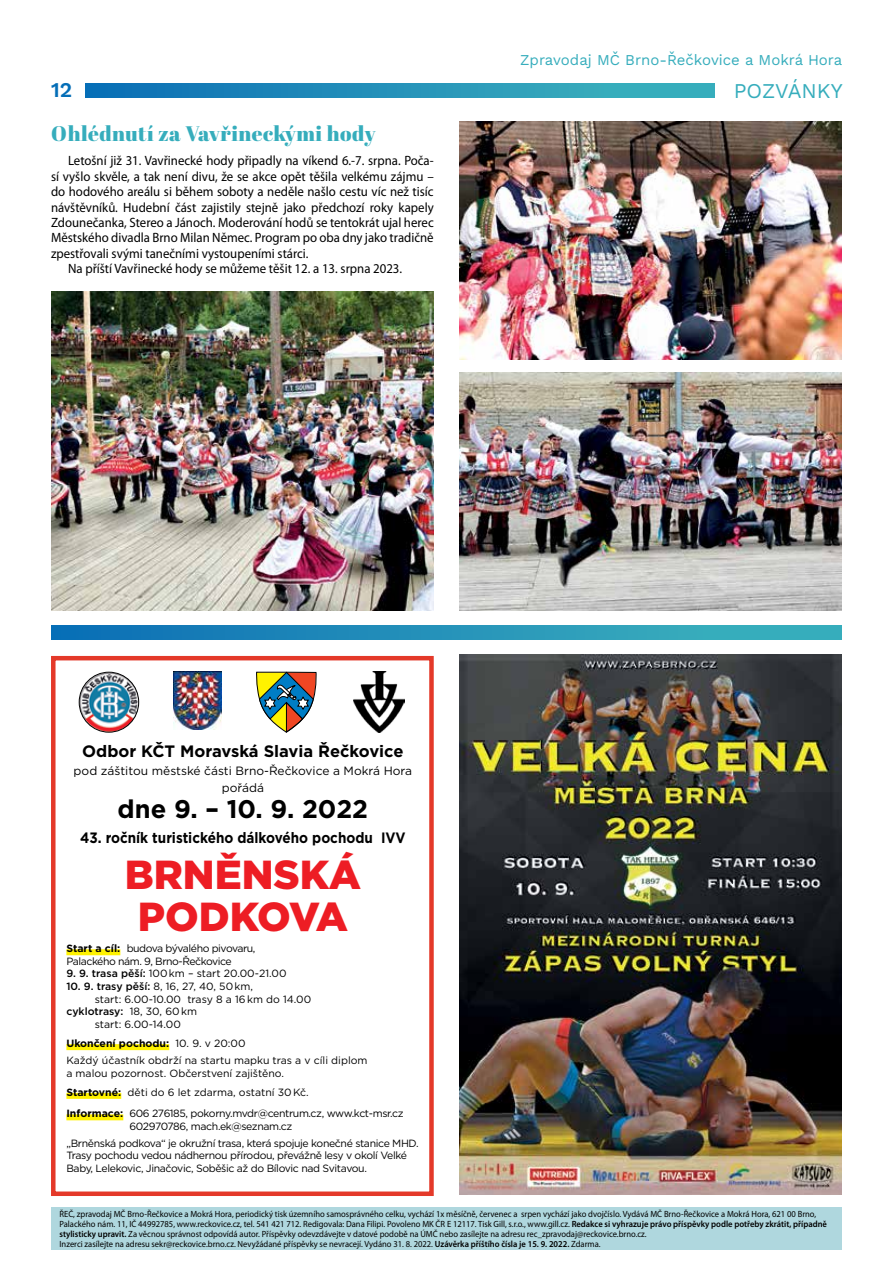
<style>
.page{position:relative;width:893px;height:1263px;background:#fff}
.page>*{position:absolute;margin:0;border:0;box-sizing:border-box;transform-origin:0 0}
.t1{font:900 40.5px/42px "Gotham";color:#ed1d24;text-align:center}
.t2{font:700 25.5px "Gotham";color:#000}
.t3{font:21px "Abril Fatface";letter-spacing:.02em;color:#36adbc}
.t4{font:21px "Work Sans";color:#36adbc}
.t5{font:600 21px "Work Sans";color:#056eb7}
.t6{font:700 16.5px "Gotham";color:#000}
.t7{font:700 15px "Gotham";color:#000;scale:.9 1}
.t8{font:15px "Work Sans";color:#36adbc}
.t9{font:13.5px "Myriad Pro";color:#000;scale:.95 1}
.t10{font:12px/16.5px "Gotham";color:#000;text-align:center}
.t11{font:10.5px/12.6px "Gotham";letter-spacing:-.035em;color:#000}
.t12{font:10.5px/16.8px "Gotham";color:#000}
.t13{font:500 10.5px "Gotham";color:#000}
.t14{font:9px/9.8px "Myriad Pro";color:#000;scale:.95 1}
.s1{font-weight:700}
.s2{font-weight:500}
.s3{font-weight:400}
.s4{font-weight:600}
</style>
<div class="page">
<div style="left:51px;top:1207px;width:791px;height:43px;background:#afd7de"></div>
<svg style="left:85px;top:84px;width:629px;height:14px;background:#2492b9"></svg>
<svg style="left:51px;top:625px;width:791px;height:14px;background:#2492b9"></svg>
<div style="left:51px;top:656px;width:383px;height:540px;border:4px solid #e43929"></div>
<div style="left:66px;top:949px;width:54px;height:6px;background:#fff200"></div>
<div style="left:66px;top:1044px;width:103px;height:6px;background:#fff200"></div>
<div style="left:66px;top:1093px;width:55px;height:6px;background:#fff200"></div>
<div style="left:66px;top:1114px;width:57px;height:6px;background:#fff200"></div>
<img style="left:354px;top:672px;width:50px;height:60px">
<img style="left:174px;top:672px;width:47px;height:58px">
<img style="left:79px;top:672px;width:60px;height:60px">
<div style="left:79px;top:672px;width:60px;height:60px;border:1px solid #000;border-radius:50%"></div>
<svg style="left:256px;top:672px;width:60px;height:60px"></svg>
<img style="left:459px;top:121px;width:383px;height:238px">
<img style="left:459px;top:372px;width:383px;height:238px">
<img style="left:51px;top:291px;width:383px;height:319px">
<img style="left:459px;top:655px;width:383px;height:540px">
<h3 class="t5" style="left:51px;top:74px;width:23px">12</h3>
<h3 class="t3" style="left:51px;top:119px;width:326px">Ohlédnutí za Vavřineckými hody</h3>
<h3 class="t9" style="left:68px;top:152px;width:386px">Letošní již 31. Vavřinecké hody připadly na víkend 6.-7. srpna. Poča-</h3>
<h3 class="t9" style="left:51px;top:168px;width:404px">sí vyšlo skvěle, a tak není divu, že se akce opět těšila velkému zájmu –</h3>
<h3 class="t9" style="left:51px;top:183px;width:404px">do hodového areálu si během soboty a neděle našlo cestu víc než tisíc</h3>
<h3 class="t9" style="left:51px;top:199px;width:404px">návštěvníků. Hudební část zajistily stejně jako předchozí roky kapely</h3>
<h3 class="t9" style="left:51px;top:214px;width:404px">Zdounečanka, Stereo a Jánoch. Moderování hodů se tentokrát ujal herec</h3>
<h3 class="t9" style="left:51px;top:230px;width:404px">Městského divadla Brno Milan Němec. Program po oba dny jako tradičně</h3>
<h3 class="t9" style="left:51px;top:245px;width:273px">zpestřovali svými tanečními vystoupeními stárci.</h3>
<h3 class="t9" style="left:68px;top:260px;width:353px">Na příští Vavřinecké hody se můžeme těšit 12. a 13. srpna 2023.</h3>
<h3 class="t8" style="left:520px;top:48px;width:323px">Zpravodaj MČ Brno-Řečkovice a Mokrá Hora</h3>
<h3 class="t4" style="left:734px;top:75px;width:110px">POZVÁNKY</h3>
<h3 class="t6" style="left:82px;top:741px;width:323px">Odbor KČT Moravská Slavia Řečkovice</h3>
<h3 class="t10" style="left:74px;top:763px;width:340px">pod záštitou městské části Brno-Řečkovice a Mokrá Hora pořádá</h3>
<h2 class="t2" style="left:118px;top:792px;width:252px">dne 9. – 10. 9. 2022</h2>
<h3 class="t7" style="left:80px;top:828px;width:363px">43. ročník turistického dálkového pochodu IVV</h3>
<h1 class="t1" style="left:125px;top:853px;width:238px">BRNĚNSKÁ<br>PODKOVA</h1>
<p class="t11" style="left:66px;top:942px;width:191px"><span class="s1">Start a cíl:</span> budova bývalého pivovaru,<br>Palackého nám. 9, Brno-Řečkovice</p>
<p class="t12" style="left:66px;top:965px;width:222px"><span class="s2">9. 9. trasa pěší:</span> 100 km – start 20.00-21.00</p>
<p class="t11" style="left:66px;top:980px;width:188px"><span class="s2">10. 9. trasy pěší:</span> 8, 16, 27, 40, 50 km,</p>
<p class="t12" style="left:95px;top:990px;width:218px">start: 6.00-10.00 trasy 8 a 16 km do 14.00</p>
<p class="t13" style="left:66px;top:1005px;width:132px">cyklotrasy: <span class="s3">18, 30, 60 km</span></p>
<p class="t12" style="left:95px;top:1015px;width:88px">start: 6.00-14.00</p>
<p class="t12" style="left:66px;top:1035px;width:303px"><span class="s1">Ukončení pochodu:</span> 10. 9. v 20:00<br>Každý účastník obdrží na startu mapku tras a v cíli diplom</p>
<p class="t12" style="left:66px;top:1063px;width:244px;line-height:19.2px">a malou pozornost. Občerstvení zajištěno.<br><span class="s1">Startovné:</span> děti do 6 let zdarma, ostatní 30 Kč.</p>
<p class="t11" style="left:129px;top:1107px;width:276px;text-indent:-63px"><span class="s1">Informace:</span> 606 276185, pokorny.mvdr@centrum.cz, www.kct-msr.cz<br>602970786, mach.ek@seznam.cz</p>
<p class="t11" style="left:66px;top:1136px;width:354px">„Brněnská podkova“ je okružní trasa, která spojuje konečné stanice MHD.<br>Trasy pochodu vedou nádhernou přírodou, převážně lesy v okolí Velké<br>Baby, Lelekovic, Jinačovic, Soběšic až do Bílovic nad Svitavou.</p>
<p class="t14" style="left:60px;top:1209px;width:809px">ŘEČ, zpravodaj MČ Brno-Řečkovice a Mokrá Hora, periodický tisk územního samosprávného celku, vychází 1x měsíčně, červenec a srpen vychází jako dvojčíslo. Vydává MČ Brno-Řečkovice a Mokrá Hora, 621 00 Brno, Palackého nám. 11, IČ 44992785, www.reckovice.cz, tel. 541 421 712. Redigovala: Dana Filipi. Povoleno MK ČR E 12117. Tisk Gill, s.r.o., www.gill.cz. <span class="s4">Redakce si vyhrazuje právo příspěvky podle potřeby zkrátit, případně stylisticky upravit.</span> Za věcnou správnost odpovídá autor. Příspěvky odevzdávejte v datové podobě na ÚMČ nebo zasílejte na adresu rec_zpravodaj@reckovice.brno.cz.<br>Inzerci zasílejte na adresu sekr@reckovice.brno.cz. Nevyžádané příspěvky se nevracejí. Vydáno 31. 8. 2022. <span class="s4">Uzávěrka příštího čísla je 15. 9. 2022.</span> Zdarma.</p>
</div>
